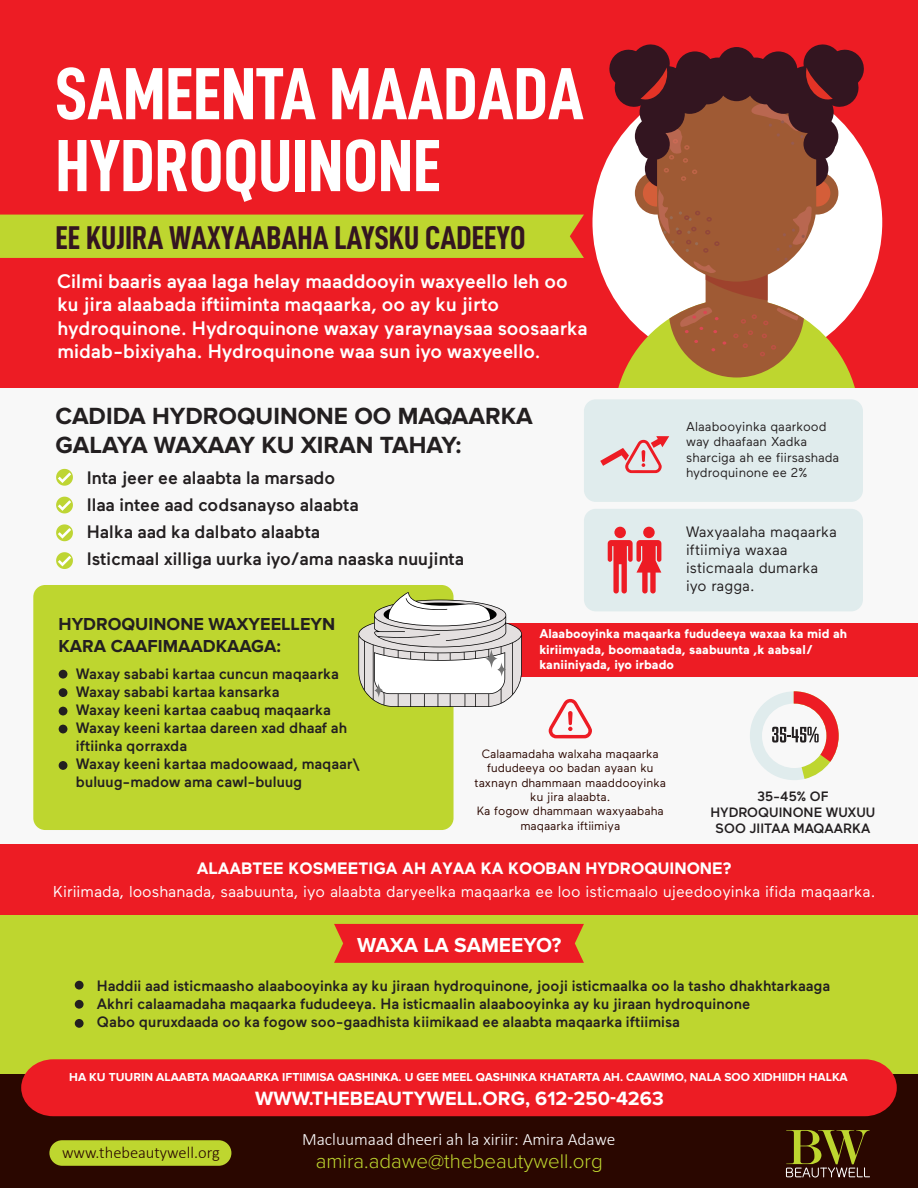
<style>
.page{position:relative;width:918px;height:1188px;background:#fff}
.page>*{position:absolute;margin:0;border:0;box-sizing:border-box;transform-origin:0 0}
.t1{font:74.1px/71.8px "D DIN Condensed Bold";color:#fff}
.t2{font:33px "D DIN Condensed Bold";color:#331520}
.t3{font:700 24.3px/29.1px "Proxima Nova";color:#231f20}
.t4{font:700 21px "Proxima Nova";color:#fff}
.t5{font:300 20.55px "Proxima Nova";color:#bed62f}
.t6{font:700 19.95px "Proxima Nova";color:#fff}
.t7{font:500 19.5px/23.4px "Maax";color:#fff}
.t8{font:500 18px/27px "Maax";color:#231f20}
.t9{font:700 18px/21.6px "Proxima Nova";color:#231f20}
.t10{font:300 17.4px "Calibri";color:#fff}
.t11{font:700 16.5px "Maax";color:#fff}
.t12{font:300 16.5px "Calibri";color:#2a0700}
.t13{font:15.75px "Maax";color:#fff}
.t14{font:500 15px/18px "Maax";color:#231f20}
.t15{font:15px/18px "Maax";color:#231f20}
.t16{font:500 13.5px/16.2px "Maax";color:#231f20;text-align:center}
.t17{font:12.9px/15.5px "Maax";color:#231f20}
.t18{font:700 12.75px/15.3px "Maax";color:#fff}
.t19{font:12px/14.4px "Maax";color:#2a0700;text-align:center}
.t20{font:700 12px "Proxima Nova";color:#fff}
</style>
<div class="page">
<div style="left:0;top:896px;width:918px;height:198px;background:#bed62f"></div>
<div style="left:0;top:0;width:918px;height:388px;background:#ed1c24"></div>
<div style="left:592px;top:78px;width:290px;height:289px;background:#fff;border-radius:50%"></div>
<div style="left:0;top:388px;width:918px;height:479px;background:#f8f8f8"></div>
<div style="left:454px;top:623px;width:464px;height:54px;background:#ed1c24"></div>
<div style="left:0;top:845px;width:918px;height:70px;background:#ed1c24"></div>
<div style="left:0;top:1075px;width:918px;height:113px;background:#2a0700"></div>
<div style="left:584px;top:399px;width:279px;height:103px;background:#e0eced;border-radius:12px"></div>
<div style="left:584px;top:509px;width:279px;height:102px;background:#e0eced;border-radius:12px"></div>
<svg style="left:56px;top:469px;width:17px;height:17px"></svg>
<svg style="left:56px;top:497px;width:17px;height:16px"></svg>
<svg style="left:56px;top:524px;width:17px;height:17px"></svg>
<svg style="left:56px;top:552px;width:17px;height:17px"></svg>
<div style="left:334px;top:924px;width:250px;height:39px;background:#ed1c24"></div>
<div style="left:21px;top:1059px;width:876px;height:57px;background:#ed1c24"></div>
<svg style="left:786px;top:1130px;width:84px;height:48px"></svg>
<div style="left:49px;top:1140px;width:182px;height:26px;background:#bed62f;border-radius:13px"></div>
<div style="left:33px;top:585px;width:421px;height:245px;background:#bed62f;border-radius:12px"></div>
<svg style="left:358px;top:592px;width:164px;height:115px"></svg>
<svg style="left:750px;top:691px;width:89px;height:89px"></svg>
<div style="left:59px;top:670px;width:8px;height:9px;background:#231f20;border-radius:50%"></div>
<div style="left:75px;top:981px;width:9px;height:9px;background:#231f20;border-radius:50%"></div>
<div style="left:75px;top:1000px;width:9px;height:9px;background:#231f20;border-radius:50%"></div>
<div style="left:75px;top:1019px;width:9px;height:9px;background:#231f20;border-radius:50%"></div>
<div style="left:59px;top:688px;width:8px;height:9px;background:#231f20;border-radius:50%"></div>
<div style="left:59px;top:707px;width:8px;height:8px;background:#231f20;border-radius:50%"></div>
<div style="left:59px;top:725px;width:8px;height:8px;background:#231f20;border-radius:50%"></div>
<div style="left:59px;top:761px;width:8px;height:9px;background:#231f20;border-radius:50%"></div>
<svg style="left:549px;top:699px;width:43px;height:39px"></svg>
<div style="left:0;top:215px;width:584px;height:43px;background:#bed62f"></div>
<div style="left:614px;top:527px;width:12px;height:11px;background:#ed1c24;border-radius:50%"></div>
<div style="left:643px;top:527px;width:12px;height:11px;background:#ed1c24;border-radius:50%"></div>
<svg style="left:608px;top:540px;width:53px;height:54px"></svg>
<svg style="left:600px;top:44px;width:265px;height:429px"></svg>
<h1 class="t1" style="left:56px;top:56px;width:530px">SAMEENTA MAADADA<br>HYDROQUINONE</h1>
<h2 class="t2" style="left:56px;top:219px;width:472px">EE KUJIRA WAXYAABAHA LAYSKU CADEEYO</h2>
<h3 class="t7" style="left:57px;top:270px;width:532px">Cilmi baaris ayaa laga helay maaddooyin waxyeello leh oo ku jira alaabada iftiiminta maqaarka, oo ay ku jirto hydroquinone. Hydroquinone waxay yaraynaysaa soosaarka midab-bixiyaha. Hydroquinone waa sun iyo waxyeello.</h3>
<h3 class="t3" style="left:56px;top:402px;width:479px">CADIDA HYDROQUINONE OO MAQAARKA<br>GALAYA WAXAAY KU XIRAN TAHAY:</h3>
<p class="t8" style="left:87px;top:465px;width:379px">Inta jeer ee alaabta la marsado<br>Ilaa intee aad codsanayso alaabta<br>Halka aad ka dalbato alaabta<br>Isticmaal xilliga uurka iyo/ama naaska nuujinta</p>
<p class="t17" style="left:686px;top:419px;width:155px">Alaabooyinka qaarkood way dhaafaan Xadka sharciga ah ee fiirsashada hydroquinone ee 2%</p>
<p class="t15" style="left:686px;top:523px;width:152px">Waxyaalaha maqaarka iftiimiya waxaa isticmaala dumarka iyo ragga.</p>
<p class="t9" style="left:59px;top:614px;width:278px">HYDROQUINONE WAXYEELLEYN<br>KARA CAAFIMAADKAAGA:</p>
<p class="t14" style="left:76px;top:665px;width:286px">Waxay sababi kartaa cuncun maqaarka<br>Waxay sababi kartaa kansarka<br>Waxay keeni kartaa caabuq maqaarka<br>Waxay keeni kartaa dareen xad dhaaf ah iftiinka qorraxda<br>Waxay keeni kartaa madoowaad, maqaar\ buluug-madow ama cawl-buluug</p>
<p class="t18" style="left:539px;top:627px;width:309px">Alaabooyinka maqaarka fududeeya waxaa ka mid ah kiriimyada, boomaatada, saabuunta ,k aabsal/ kaniiniyada, iyo irbado</p>
<p class="t19" style="left:475px;top:747px;width:193px">Calaamadaha walxaha maqaarka fududeeya oo badan ayaan ku taxnayn dhammaan maaddooyinka ku jira alaabta.<br>Ka fogow dhammaan waxyaabaha maqaarka iftiimiya</p>
<p class="t16" style="left:710px;top:788px;width:167px">35-45% OF<br>HYDROQUINONE WUXUU<br>SOO JIITAA MAQAARKA</p>
<p class="t11" style="left:197px;top:859px;width:537px">ALAABTEE KOSMEETIGA AH AYAA KA KOOBAN HYDROQUINONE?</p>
<p class="t13" style="left:54px;top:883px;width:823px">Kiriimada, looshanada, saabuunta, iyo alaabta daryeelka maqaarka ee loo isticmaalo ujeedooyinka ifida maqaarka.</p>
<h3 class="t4" style="left:357px;top:933px;width:206px">WAXA LA SAMEEYO?</h3>
<p class="t14" style="left:97px;top:977px;width:735px">Haddii aad isticmaasho alaabooyinka ay ku jiraan hydroquinone, jooji isticmaalka oo la tasho dhakhtarkaaga<br>Akhri calaamadaha maqaarka fududeeya. Ha isticmaalin alaabooyinka ay ku jiraan hydroquinone<br>Qabo quruxdaada oo ka fogow soo-gaadhista kiimikaad ee alaabta maqaarka iftiimisa</p>
<p class="t20" style="left:69px;top:1070px;width:780px">HA KU TUURIN ALAABTA MAQAARKA IFTIIMISA QASHINKA. U GEE MEEL QASHINKA KHATARTA AH. CAAWIMO, NALA SOO XIDHIIDH HALKA</p>
<p class="t12" style="left:62px;top:1142px;width:159px">www.thebeautywell.org</p>
<h3 class="t6" style="left:255px;top:1087px;width:410px">WWW.THEBEAUTYWELL.ORG, 612-250-4263</h3>
<p class="t10" style="left:302px;top:1128px;width:315px">Macluumaad dheeri ah la xiriir: Amira Adawe</p>
<h3 class="t5" style="left:316px;top:1149px;width:289px">amira.adawe@thebeautywell.org</h3>
</div>
